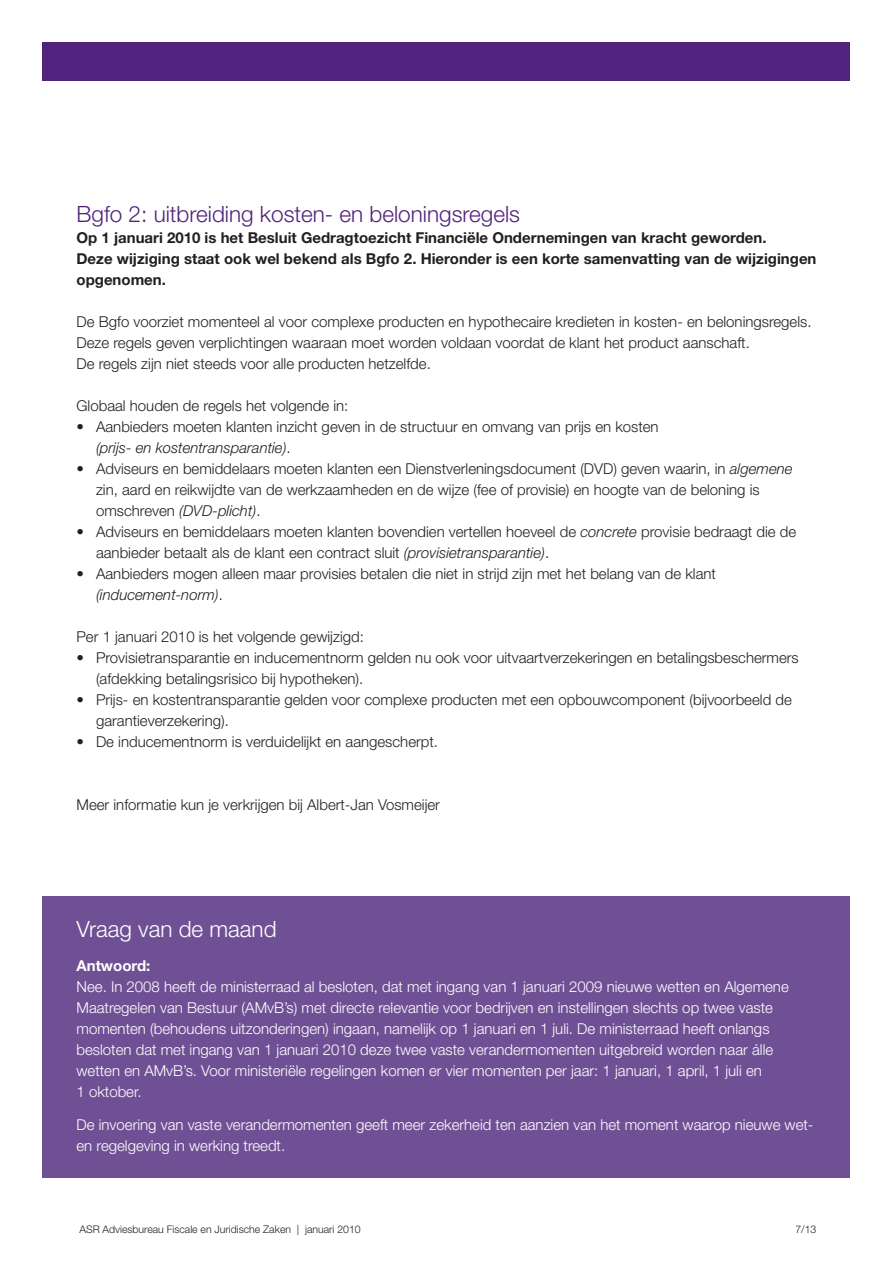
<style>
.page{position:relative;width:893px;height:1263px;background:#fff}
.page>*{position:absolute;margin:0;border:0;box-sizing:border-box;transform-origin:0 0}
._3_Tekst___10_pt{font:300 22.5px "Helvetica Neue";color:#52227f}
._3_Tekst___10_pt-2{font:300 22.5px "Helvetica Neue";color:#fff}
._3_Tekst___10_pt-3{font:300 15px/21px "Helvetica Neue";color:#231f20}
._3_Tekst___10_pt-4{font:300 15px/21px "Helvetica Neue";color:#fff}
._3_Tekst___10_pt-5{font:700 15px/21px "Helvetica Neue";color:#231f20}
._3_Tekst___10_pt-6{font:italic 300 15px "Helvetica Neue";color:#231f20}
._3_Tekst___10_pt-7{font:700 15px "Helvetica Neue";color:#fff}
._5_Informatie___7_pt{font:300 10.5px "Helvetica Neue";color:#231f20}
.s1{font-style:normal}
.s2{font-style:italic}
</style>
<div class="page">
<div style="left:43px;top:43px;width:807px;height:38px;background:#52227f"></div>
<div style="left:43px;top:896px;width:807px;height:282px;background:#705095"></div>
<p class="_3_Tekst___10_pt" style="left:77px;top:200px;width:445px">Bgfo 2: uitbreiding kosten- en beloningsregels</p>
<p class="_3_Tekst___10_pt-5" style="left:77px;top:227px;width:741px">Op 1 januari 2010 is het Besluit Gedragtoezicht Financiële Ondernemingen van kracht geworden.<br>Deze wijziging staat ook wel bekend als Bgfo 2. Hieronder is een korte samenvatting van de wijzigingen opgenomen.</p>
<p class="_3_Tekst___10_pt-3" style="left:77px;top:311px;width:736px">De Bgfo voorziet momenteel al voor complexe producten en hypothecaire kredieten in kosten- en beloningsregels.<br>Deze regels geven verplichtingen waaraan moet worden voldaan voordat de klant het product aanschaft.<br>De regels zijn niet steeds voor alle producten hetzelfde.</p>
<p class="_3_Tekst___10_pt-3" style="left:77px;top:395px;width:273px">Globaal houden de regels het volgende in:</p>
<p class="_3_Tekst___10_pt-3" style="left:77px;top:416px;width:584px">• Aanbieders moeten klanten inzicht geven in de structuur en omvang van prijs en kosten</p>
<p class="_3_Tekst___10_pt-6" style="left:96px;top:438px;width:196px">(prijs- en kostentransparantie)<span class="s1">.</span></p>
<p class="_3_Tekst___10_pt-3" style="left:96px;top:458px;width:698px;text-indent:-19px">• Adviseurs en bemiddelaars moeten klanten een Dienstverleningsdocument (DVD) geven waarin, in <span class="s2">algemene </span>zin, aard en reikwijdte van de werkzaamheden en de wijze (fee of provisie) en hoogte van de beloning is omschreven <span class="s2">(DVD-plicht)</span>.</p>
<p class="_3_Tekst___10_pt-3" style="left:96px;top:521px;width:702px;text-indent:-19px">• Adviseurs en bemiddelaars moeten klanten bovendien vertellen hoeveel de <span class="s2">concrete</span> provisie bedraagt die de aanbieder betaalt als de klant een contract sluit <span class="s2">(provisietransparantie)</span>.</p>
<p class="_3_Tekst___10_pt-3" style="left:96px;top:563px;width:621px;text-indent:-19px">• Aanbieders mogen alleen maar provisies betalen die niet in strijd zijn met het belang van de klant <span class="s2">(inducement-norm)</span>.</p>
<p class="_3_Tekst___10_pt-3" style="left:77px;top:626px;width:289px">Per 1 januari 2010 is het volgende gewijzigd:</p>
<p class="_3_Tekst___10_pt-3" style="left:96px;top:647px;width:704px;text-indent:-19px">• Provisietransparantie en inducementnorm gelden nu ook voor uitvaartverzekeringen en betalingsbeschermers (afdekking betalingsrisico bij hypotheken).</p>
<p class="_3_Tekst___10_pt-3" style="left:96px;top:689px;width:697px;text-indent:-19px">• Prijs- en kostentransparantie gelden voor complexe producten met een opbouwcomponent (bijvoorbeeld de garantieverzekering).</p>
<p class="_3_Tekst___10_pt-3" style="left:77px;top:731px;width:363px">• De inducementnorm is verduidelijkt en aangescherpt.</p>
<p class="_3_Tekst___10_pt-3" style="left:77px;top:794px;width:365px">Meer informatie kun je verkrijgen bij Albert-Jan Vosmeijer</p>
<p class="_3_Tekst___10_pt-2" style="left:77px;top:915px;width:202px">Vraag van de maand</p>
<p class="_3_Tekst___10_pt-7" style="left:77px;top:956px;width:75px">Antwoord:</p>
<p class="_3_Tekst___10_pt-4" style="left:77px;top:976px;width:714px">Nee. In 2008 heeft de ministerraad al besloten, dat met ingang van 1 januari 2009 nieuwe wetten en Algemene Maatregelen van Bestuur (AMvB’s) met directe relevantie voor bedrijven en instellingen slechts op twee vaste momenten (behoudens uitzonderingen) ingaan, namelijk op 1 januari en 1 juli. De ministerraad heeft onlangs besloten dat met ingang van 1 januari 2010 deze twee vaste verandermomenten uitgebreid worden naar álle wetten en AMvB’s. Voor ministeriële regelingen komen er vier momenten per jaar: 1 januari, 1 april, 1 juli en<br>1 oktober.</p>
<p class="_3_Tekst___10_pt-4" style="left:77px;top:1114px;width:738px">De invoering van vaste verandermomenten geeft meer zekerheid ten aanzien van het moment waarop nieuwe wet&shy;en regelgeving in werking treedt.</p>
<p class="_5_Informatie___7_pt" style="left:79px;top:1223px;width:283px">ASR Adviesbureau Fiscale en Juridische Zaken | januari 2010</p>
<p class="_5_Informatie___7_pt" style="left:795px;top:1223px;width:23px">7/13</p>
</div>
